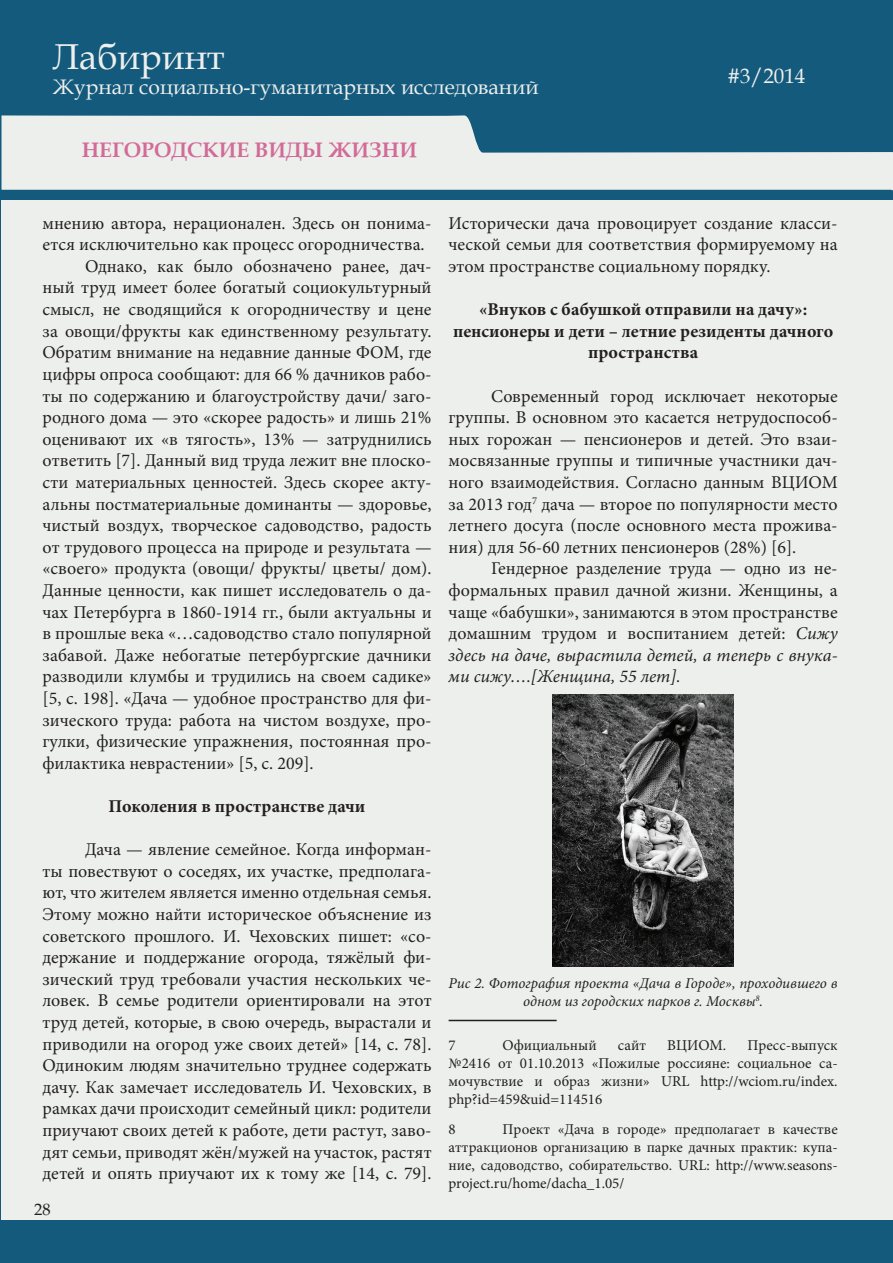
<style>
.page{position:relative;width:893px;height:1263px;background:#fff}
.page>*{position:absolute;margin:0;border:0;box-sizing:border-box;transform-origin:0 0}
.t1{font:36px "Book Antiqua";color:#edefed}
.t2{font:21px "Book Antiqua";color:#edefed}
.t3{font:700 21px "Book Antiqua";color:#d26b97}
.t4{font:18px/21.6px "Minion Pro";color:#231f20;text-align:justify}
.t5{font:700 18px/21.6px "Minion Pro";color:#231f20;text-align:center}
.t6{font:16.5px "Book Antiqua";color:#231f20}
.t7{font:15px/18px "Minion Pro";color:#231f20;text-align:justify}
.t8{font:italic 15px/18px "Minion Pro";color:#231f20;text-align:center}
.s1{font-style:italic}
</style>
<div class="page">
<div style="left:1px;top:0;width:892px;height:1262px;background:#145a7d"></div>
<div style="left:2px;top:200px;width:891px;height:1020px;background:#edefed"></div>
<svg style="left:2px;top:115px;width:889px;height:75px;fill:#edefed"></svg>
<svg style="left:891px;top:152px;width:2px;height:1111px"></svg>
<hr style="left:449px;top:1020px;width:108px;height:1px;background:#231f20">
<img style="left:552px;top:694px;width:182px;height:272px">
<h1 class="t1" style="left:53px;top:31px;width:173px">Лабиринт</h1>
<p class="t2" style="left:53px;top:72px;width:487px">Журнал социально-гуманитарных исследований</p>
<p class="t3" style="left:82px;top:135px;width:337px">НЕГОРОДСКИЕ ВИДЫ ЖИЗНИ</p>
<p class="t2" style="left:727px;top:61px;width:79px">#3/2014</p>
<p class="t2" style="left:740px;top:61px;width:12px">1</p>
<p class="t4" style="left:43px;top:212px;width:391px">мнению автора, нерационален. Здесь он понима-</p>
<p class="t4" style="left:43px;top:234px;width:384px">ется исключительно как процесс огородничества.</p>
<p class="t4" style="left:85px;top:255px;width:348px">Однако, как было обозначено ранее, дач-</p>
<p class="t4" style="left:43px;top:277px;width:391px">ный труд имеет более богатый социокультурный</p>
<p class="t4" style="left:43px;top:299px;width:391px">смысл, не сводящийся к огородничеству и цене</p>
<p class="t4" style="left:43px;top:320px;width:391px">за овощи/фрукты как единственному результату.</p>
<p class="t4" style="left:43px;top:342px;width:391px">Обратим внимание на недавние данные ФОМ, где</p>
<p class="t4" style="left:43px;top:363px;width:391px">цифры опроса сообщают: для 66 % дачников рабо-</p>
<p class="t4" style="left:43px;top:385px;width:391px">ты по содержанию и благоустройству дачи/ заго-</p>
<p class="t4" style="left:43px;top:407px;width:391px">родного дома — это «скорее радость» и лишь 21%</p>
<p class="t4" style="left:43px;top:428px;width:391px">оценивают их «в тягость», 13% — затруднились</p>
<p class="t4" style="left:43px;top:450px;width:391px">ответить [7]. Данный вид труда лежит вне плоско-</p>
<p class="t4" style="left:43px;top:471px;width:391px">сти материальных ценностей. Здесь скорее акту-</p>
<p class="t4" style="left:43px;top:493px;width:391px">альны постматериальные доминанты — здоровье,</p>
<p class="t4" style="left:43px;top:515px;width:391px">чистый воздух, творческое садоводство, радость</p>
<p class="t4" style="left:43px;top:536px;width:391px">от трудового процесса на природе и результата —</p>
<p class="t4" style="left:43px;top:558px;width:391px">«своего» продукта (овощи/ фрукты/ цветы/ дом).</p>
<p class="t4" style="left:43px;top:579px;width:391px">Данные ценности, как пишет исследователь о да-</p>
<p class="t4" style="left:43px;top:601px;width:391px">чах Петербурга в 1860-1914 гг., были актуальны и</p>
<p class="t4" style="left:43px;top:623px;width:391px">в прошлые века «…садоводство стало популярной</p>
<p class="t4" style="left:43px;top:644px;width:391px">забавой. Даже небогатые петербургские дачники</p>
<p class="t4" style="left:43px;top:666px;width:391px">разводили клумбы и трудились на своем садике»</p>
<p class="t4" style="left:43px;top:687px;width:390px">[5, с. 198]. «Дача — удобное пространство для фи-</p>
<p class="t4" style="left:43px;top:709px;width:391px">зического труда: работа на чистом воздухе, про-</p>
<p class="t4" style="left:43px;top:731px;width:391px">гулки, физические упражнения, постоянная про-</p>
<p class="t4" style="left:43px;top:752px;width:273px">филактика неврастении» [5, с. 209].</p>
<p class="t5" style="left:109px;top:795px;width:258px">Поколения в пространстве дачи</p>
<p class="t4" style="left:43px;top:839px;width:391px;text-indent:43px">Дача — явление семейное. Когда информан&shy;ты повествуют о соседях, их участке, предполага&shy;ют, что жителем является именно отдельная семья.<br>Этому можно найти историческое объяснение из советского прошлого. И. Чеховских пишет: «со&shy;держание и поддержание огорода, тяжёлый фи&shy;зический труд требовали участия нескольких че&shy;ловек. В семье родители ориентировали на этот труд детей, которые, в свою очередь, вырастали и приводили на огород уже своих детей» [14, с. 78].<br>Одиноким людям значительно труднее содержать дачу. Как замечает исследователь И. Чеховских, в рамках дачи происходит семейный цикл: родители приучают своих детей к работе, дети растут, заво&shy;дят семьи, приводят жён/мужей на участок, растят детей и опять приучают их к тому же [14, с. 79].</p>
<p class="t6" style="left:34px;top:1198px;width:18px">28</p>
<p class="t4" style="left:449px;top:212px;width:391px">Исторически дача провоцирует создание класси&shy;ческой семьи для соответствия формируемому на этом пространстве социальному порядку.</p>
<p class="t5" style="left:453px;top:298px;width:382px">«Внуков с бабушкой отправили на дачу»: пенсионеры и дети – летние резиденты дачного пространства</p>
<p class="t4" style="left:449px;top:385px;width:391px;text-indent:43px">Современный город исключает некоторые группы. В основном это касается нетрудоспособ&shy;ных горожан — пенсионеров и детей. Это взаи&shy;мосвязанные группы и типичные участники дач&shy;ного взаимодействия. Согласно данным ВЦИОМ за 2013 год<sup>7</sup> дача — второе по популярности место летнего досуга (после основного места прожива&shy;ния) для 56-60 летних пенсионеров (28%) [6].</p>
<p class="t4" style="left:449px;top:558px;width:391px;text-indent:43px">Гендерное разделение труда — одно из не&shy;формальных правил дачной жизни. Женщины, а чаще «бабушки», занимаются в этом пространстве домашним трудом и воспитанием детей: <span class="s1">Сижу здесь на даче, вырастила детей, а теперь с внука&shy;ми сижу….[Женщина, 55 лет].</span></p>
<p class="t8" style="left:449px;top:974px;width:391px">Рис 2. Фотография проекта «Дача в Городе», проходившего в одном из городских парков г. Москвы<sup>8</sup>.</p>
<p class="t7" style="left:449px;top:1036px;width:9px">7</p>
<p class="t7" style="left:503px;top:1036px;width:96px">Официальный</p>
<p class="t7" style="left:618px;top:1036px;width:30px">сайт</p>
<p class="t7" style="left:667px;top:1036px;width:60px">ВЦИОМ.</p>
<p class="t7" style="left:449px;top:1036px;width:391px;text-indent:299px">Пресс-выпуск №2416 от 01.10.2013 «Пожилые россияне: социальное са&shy;мочувствие и образ жизни» URL http://wciom.ru/index. php?id=459&amp;uid=114516</p>
<p class="t7" style="left:449px;top:1120px;width:9px">8</p>
<p class="t7" style="left:449px;top:1120px;width:391px;text-indent:54px">Проект «Дача в городе» предполагает в качестве аттракционов организацию в парке дачных практик: купа&shy;ние, садоводство, собирательство. URL: http://www.seasons&shy;project.ru/home/dacha_1.05/</p>
</div>
